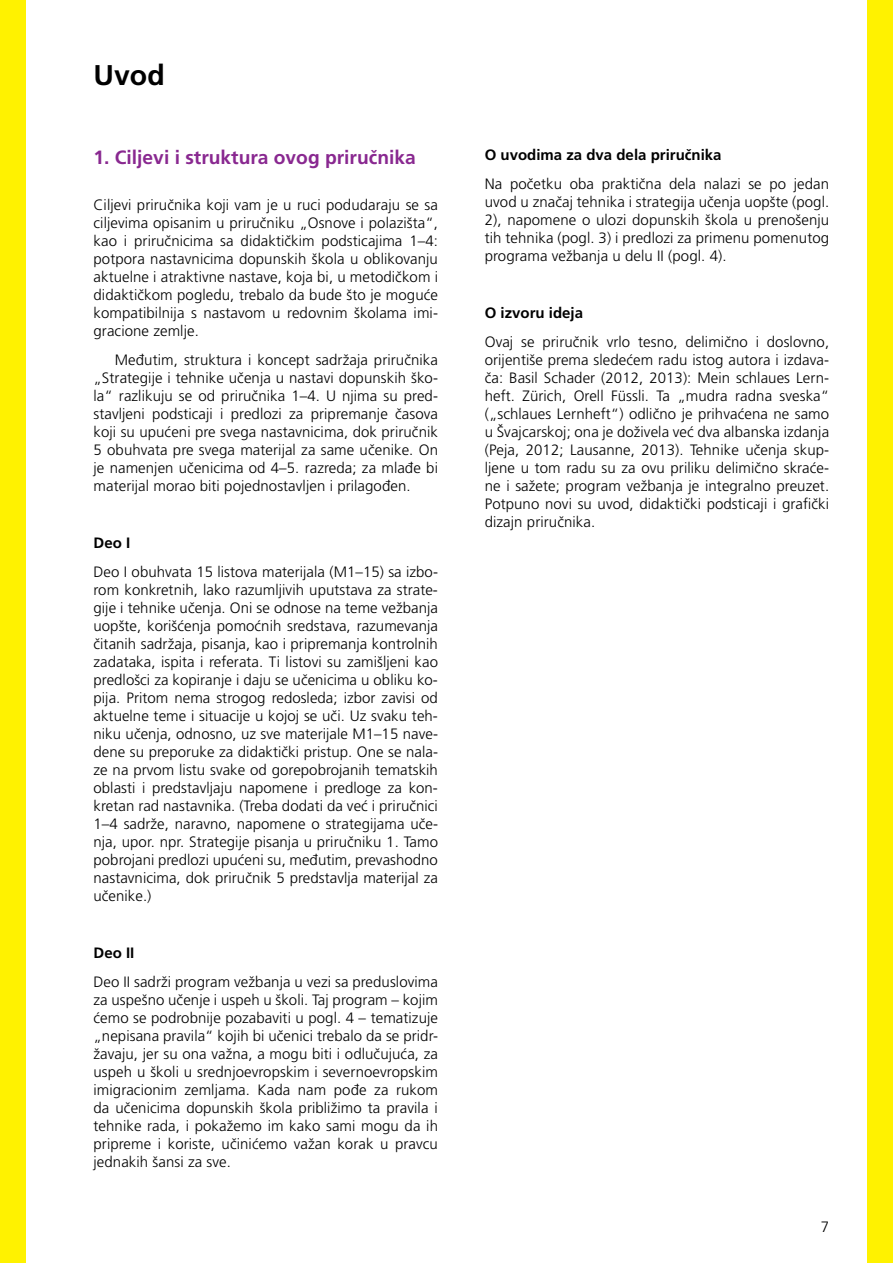
<style>
.page{position:relative;width:893px;height:1263px;background:#fff}
.page>*{position:absolute;margin:0;border:0;box-sizing:border-box;transform-origin:0 0}
.t1{font:700 28.5px "Frutiger LT Pro";color:#000}
.t2{font:700 19.2px "Frutiger LT Pro";color:#892890}
.t3{font:300 15px/18px "Frutiger LT Pro";letter-spacing:.005em;color:#000;text-align:justify}
.t4{font:700 15px "Frutiger LT Pro";color:#000}
</style>
<div class="page">
<div style="left:0;top:0;width:26px;height:1263px;background:#fff200"></div>
<div style="left:867px;top:0;width:26px;height:1263px;background:#fff200"></div>
<h1 class="t1" style="left:94px;top:59px;width:73px">Uvod</h1>
<p class="t2" style="left:94px;top:146px;width:324px">1. Ciljevi i struktura ovog priručnika</p>
<p class="t3" style="left:94px;top:196px;width:346px">Ciljevi priručnika koji vam je u ruci podudaraju se sa ciljevima opisanim u priručniku „Osnove i polazišta“, kao i priručnicima sa didaktičkim podsticajima 1–4: potpora nastavnicima dopunskih škola u oblikovanju aktuelne i atraktivne nastave, koja bi, u metodičkom i didaktičkom pogledu, trebalo da bude što je moguće kompatibilnija s nastavom u redovnim školama imi&shy;gracione zemlje.</p>
<p class="t3" style="left:94px;top:351px;width:346px;text-indent:21px">Međutim, struktura i koncept sadržaja priručnika „Strategije i tehnike učenja u nastavi dopunskih ško&shy;la“ razlikuju se od priručnika 1–4. U njima su pred&shy;stavljeni podsticaji i predlozi za pripremanje časova koji su upućeni pre svega nastavnicima, dok priručnik 5 obuhvata pre svega materijal za same učenike. On je namenjen učenicima od 4–5. razreda; za mlađe bi materijal morao biti pojednostavljen i prilagođen.</p>
<p class="t4" style="left:94px;top:534px;width:38px">Deo I</p>
<p class="t3" style="left:94px;top:563px;width:346px">Deo I obuhvata 15 listova materijala (M1–15) sa izbo&shy;rom konkretnih, lako razumljivih uputstava za strate&shy;gije i tehnike učenja. Oni se odnose na teme vežbanja uopšte, korišćenja pomoćnih sredstava, razumevanja čitanih sadržaja, pisanja, kao i pripremanja kontrolnih zadataka, ispita i referata. Ti listovi su zamišljeni kao predlošci za kopiranje i daju se učenicima u obliku ko&shy;pija. Pritom nema strogog redosleda; izbor zavisi od aktuelne teme i situacije u kojoj se uči. Uz svaku teh&shy;niku učenja, odnosno, uz sve materijale M1–15 nave&shy;dene su preporuke za didaktički pristup. One se nala&shy;ze na prvom listu svake od gorepobrojanih tematskih oblasti i predstavljaju napomene i predloge za kon&shy;kretan rad nastavnika. (Treba dodati da već i priručnici 1–4 sadrže, naravno, napomene o strategijama uče&shy;nja, upor. npr. Strategije pisanja u priručniku 1. Tamo pobrojani predlozi upućeni su, međutim, prevashodno nastavnicima, dok priručnik 5 predstavlja materijal za učenike.)</p>
<p class="t4" style="left:94px;top:944px;width:42px">Deo II</p>
<p class="t3" style="left:94px;top:973px;width:346px">Deo II sadrži program vežbanja u vezi sa preduslovima za uspešno učenje i uspeh u školi. Taj program – kojim ćemo se podrobnije pozabaviti u pogl. 4 – tematizuje „nepisana pravila“ kojih bi učenici trebalo da se pridr&shy;žavaju, jer su ona važna, a mogu biti i odlučujuća, za uspeh u školi u srednjoevropskim i severnoevropskim imigracionim zemljama. Kada nam pođe za rukom da učenicima dopunskih škola približimo ta pravila i tehnike rada, i pokažemo im kako sami mogu da ih pripreme i koriste, učinićemo važan korak u pravcu jednakih šansi za sve.</p>
<p class="t4" style="left:485px;top:146px;width:238px">O uvodima za dva dela priručnika</p>
<p class="t3" style="left:485px;top:175px;width:346px">Na početku oba praktična dela nalazi se po jedan uvod u značaj tehnika i strategija učenja uopšte (pogl.<br>2), napomene o ulozi dopunskih škola u prenošenju tih tehnika (pogl. 3) i predlozi za primenu pomenutog programa vežbanja u delu II (pogl. 4).</p>
<p class="t4" style="left:485px;top:304px;width:100px">O izvoru ideja</p>
<p class="t3" style="left:485px;top:333px;width:346px">Ovaj se priručnik vrlo tesno, delimično i doslovno, orijentiše prema sledećem radu istog autora i izdava&shy;ča: Basil Schader (2012, 2013): Mein schlaues Lern&shy;heft. Zürich, Orell Füssli. Ta „mudra radna sveska“ („schlaues Lernheft“) odlično je prihvaćena ne samo u Švajcarskoj; ona je doživela već dva albanska izdanja (Peja, 2012; Lausanne, 2013). Tehnike učenja skup&shy;ljene u tom radu su za ovu priliku delimično skraće&shy;ne i sažete; program vežbanja je integralno preuzet.<br>Potpuno novi su uvod, didaktički podsticaji i grafički dizajn priručnika.</p>
<p class="t3" style="left:821px;top:1217px;width:10px">7</p>
</div>
